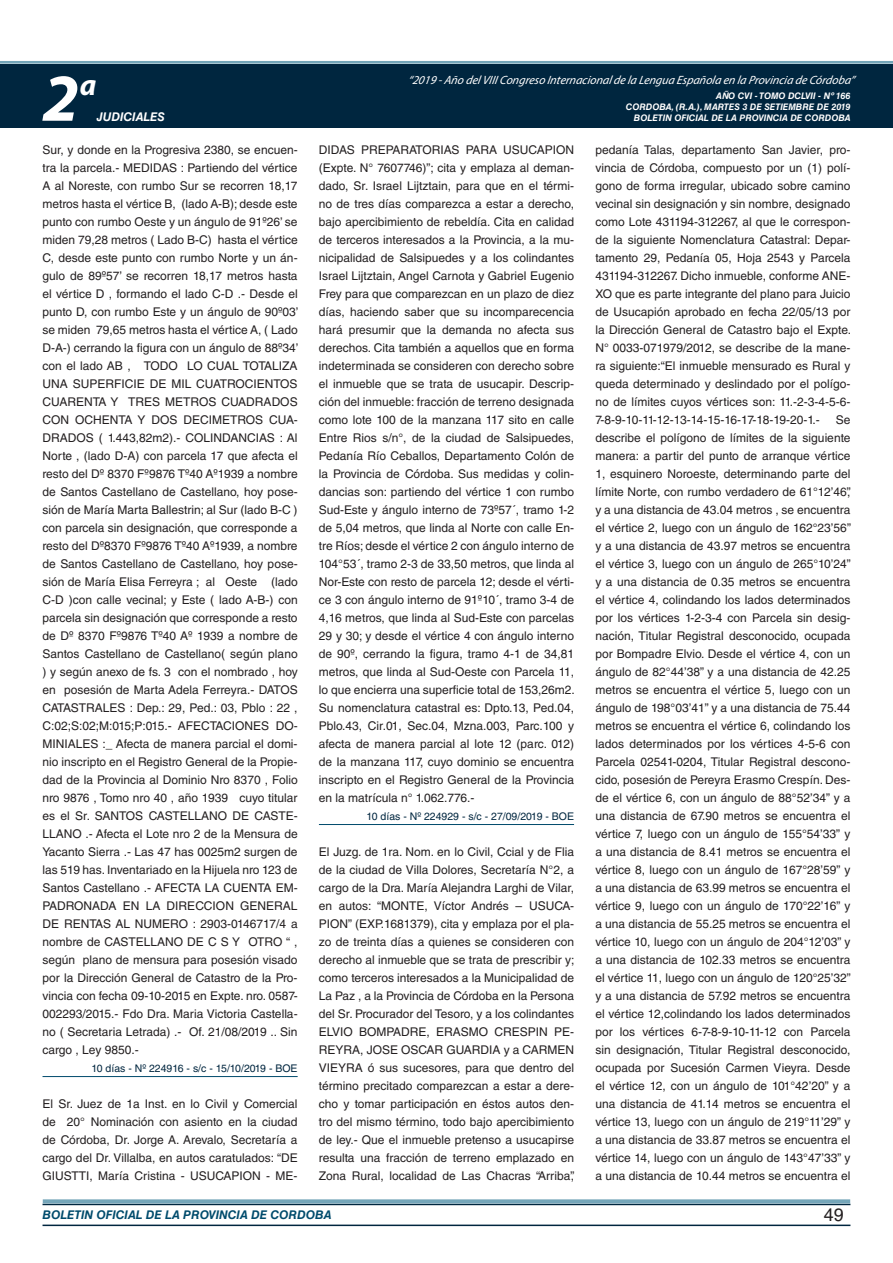
<style>
.page{position:relative;width:893px;height:1263px;background:#fff}
.page>*{position:absolute;margin:0;border:0;box-sizing:border-box;transform-origin:0 0}
.t1{font:italic 700 67.5px "Myriad Pro";color:#fff}
.t2{font:italic 700 30px "Myriad Pro";color:#fff}
.t3{font:18px "Helvetica LT Std";color:#231f20}
.t4{font:12px/18px "Helvetica LT Std";color:#231f20;text-align:justify}
.t5{font:italic 12px "Myriad Pro";color:#fff}
.t6{font:italic 700 12px "Helvetica LT Std";color:#004b6c}
.t7{font:italic 700 12px "Helvetica LT Std";color:#fff}
.t8{font:10.5px "Helvetica LT Std";color:#00263f}
.t9{font:italic 700 9px/10.8px "Helvetica LT Std";color:#fff;text-align:right}
</style>
<div class="page">
<div style="left:0;top:61px;width:893px;height:6px;background:#fff;opacity:.75"></div>
<div style="left:0;top:64px;width:893px;height:64px;background:#00263f"></div>
<hr style="left:43px;top:1224px;width:807px;height:2px;background:#00263f">
<div style="left:42px;top:1198px;width:809px;height:8px;background:#fff;opacity:.75"></div>
<hr style="left:43px;top:1076px;width:255px;height:1px;background:#004b6c">
<hr style="left:319px;top:824px;width:255px;height:1px;background:#004b6c">
<h2 class="t2" style="left:80px;top:66px;width:18px">a</h2>
<p class="t5" style="left:408px;top:72px;width:448px">“2019 -Año delVIIICongreso Internacionalde la Lengua Esp añola en la Provincia de Córdoba”</p>
<h1 class="t1" style="left:43px;top:54px;width:38px">2</h1>
<p class="t9" style="left:626px;top:91px;width:226px">AÑO CVI - TOMO DCLVII - Nº 166<br>CORDOBA, (R.A.), MARTES 3 DE SETIEMBRE DE 2019</p>
<p class="t7" style="left:97px;top:110px;width:70px">JUDICIALES</p>
<p class="t9" style="left:634px;top:112px;width:218px">BOLETIN OFICIAL DE LA PROVINCIA DE CORDOBA</p>
<p class="t4" style="left:43px;top:141px;width:257px">Sur, y donde en la Progresiva 2380, se encuen&shy;tra la parcela.- MEDIDAS : Partiendo del vértice A al Noreste, con rumbo Sur se recorren 18,17 metros hasta el vértice B, (lado A-B); desde este punto con rumbo Oeste y un ángulo de 91º26’ se miden 79,28 metros ( Lado B-C) hasta el vértice C, desde este punto con rumbo Norte y un án&shy;gulo de 89º57’ se recorren 18,17 metros hasta el vértice D , formando el lado C-D .- Desde el punto D, con rumbo Este y un ángulo de 90º03’ se miden 79,65 metros hasta el vértice A, ( Lado D-A-) cerrando la figura con un ángulo de 88º34’ con el lado AB , TODO LO CUAL TOTALIZA UNA SUPERFICIE DE MIL CUATROCIENTOS CUARENTA Y TRES METROS CUADRADOS CON OCHENTA Y DOS DECIMETROS CUA-DRADOS ( 1.443,82m2).- COLINDANCIAS : Al Norte , (lado D-A) con parcela 17 que afecta el resto del Dº 8370 Fº9876 Tº40 Aº1939 a nombre de Santos Castellano de Castellano, hoy pose&shy;sión de María Marta Ballestrin; al Sur (lado B-C ) con parcela sin designación, que corresponde a resto del Dº8370 Fº9876 Tº40 Aº1939, a nombre de Santos Castellano de Castellano, hoy pose&shy;sión de María Elisa Ferreyra ; al Oeste (lado C-D )con calle vecinal; y Este ( lado A-B-) con parcela sin designación que corresponde a resto de Dº 8370 Fº9876 Tº40 Aº 1939 a nombre de Santos Castellano de Castellano( según plano ) y según anexo de fs. 3 con el nombrado , hoy en posesión de Marta Adela Ferreyra.- DATOS CATASTRALES : Dep.: 29, Ped.: 03, Pblo : 22 , C:02;S:02;M:015;P:015.- AFECTACIONES DO-MINIALES :_ Afecta de manera parcial el domi&shy;nio inscripto en el Registro General de la Propie&shy;dad de la Provincia al Dominio Nro 8370 , Folio nro 9876 , Tomo nro 40 , año 1939 cuyo titular es el Sr. SANTOS CASTELLANO DE CASTE-LLANO .- Afecta el Lote nro 2 de la Mensura de Yacanto Sierra .- Las 47 has 0025m2 surgen de las 519 has. Inventariado en la Hijuela nro 123 de Santos Castellano .- AFECTA LA CUENTA EM-PADRONADA EN LA DIRECCION GENERAL DE RENTAS AL NUMERO : 2903-0146717/4 a nombre de CASTELLANO DE C S Y OTRO “ , según plano de mensura para posesión visado por la Dirección General de Catastro de la Pro&shy;vincia con fecha 09-10-2015 en Expte. nro. 0587- 002293/2015.- Fdo Dra. Maria Victoria Castella&shy;no ( Secretaria Letrada) .- Of. 21/08/2019 .. Sin cargo , Ley 9850.-</p>
<p class="t8" style="left:92px;top:1062px;width:208px">10 días - Nº 224916 - s/c - 15/10/2019 - BOE</p>
<p class="t4" style="left:43px;top:1095px;width:257px">El Sr. Juez de 1a Inst. en lo Civil y Comercial de 20° Nominación con asiento en la ciudad de Córdoba, Dr. Jorge A. Arevalo, Secretaría a cargo del Dr. Villalba, en autos caratulados: “DE GIUSTTI, María Cristina - USUCAPION - ME-</p>
<p class="t4" style="left:319px;top:141px;width:257px">DIDAS PREPARATORIAS PARA USUCAPION (Expte. N° 7607746)”; cita y emplaza al deman&shy;dado, Sr. Israel Lijtztain, para que en el térmi&shy;no de tres días comparezca a estar a derecho, bajo apercibimiento de rebeldía. Cita en calidad de terceros interesados a la Provincia, a la mu&shy;nicipalidad de Salsipuedes y a los colindantes Israel Lijtztain, Angel Carnota y Gabriel Eugenio Frey para que comparezcan en un plazo de diez días, haciendo saber que su incomparecencia hará presumir que la demanda no afecta sus derechos. Cita también a aquellos que en forma indeterminada se consideren con derecho sobre el inmueble que se trata de usucapir. Descrip&shy;ción del inmueble: fracción de terreno designada como lote 100 de la manzana 117 sito en calle Entre Rios s/n°, de la ciudad de Salsipuedes, Pedanía Río Ceballos, Departamento Colón de la Provincia de Córdoba. Sus medidas y colin&shy;dancias son: partiendo del vértice 1 con rumbo Sud-Este y ángulo interno de 73º57´, tramo 1-2 de 5,04 metros, que linda al Norte con calle En&shy;tre Ríos; desde el vértice 2 con ángulo interno de 104°53´, tramo 2-3 de 33,50 metros, que linda al Nor-Este con resto de parcela 12; desde el vérti&shy;ce 3 con ángulo interno de 91º10´, tramo 3-4 de 4,16 metros, que linda al Sud-Este con parcelas 29 y 30; y desde el vértice 4 con ángulo interno de 90º, cerrando la figura, tramo 4-1 de 34,81 metros, que linda al Sud-Oeste con Parcela 11, lo que encierra una superficie total de 153,26m2.<br>Su nomenclatura catastral es: Dpto.13, Ped.04, Pblo.43, Cir.01, Sec.04, Mzna.003, Parc.100 y afecta de manera parcial al lote 12 (parc. 012) de la manzana 117, cuyo dominio se encuentra inscripto en el Registro General de la Provincia en la matrícula n° 1.062.776.-</p>
<p class="t8" style="left:367px;top:810px;width:209px">10 días - Nº 224929 - s/c - 27/09/2019 - BOE</p>
<p class="t4" style="left:319px;top:843px;width:257px">El Juzg. de 1ra. Nom. en lo Civil, Ccial y de Flia de la ciudad de Villa Dolores, Secretaría N°2, a cargo de la Dra. María Alejandra Larghi de Vilar, en autos: “MONTE, Víctor Andrés – USUCA-PION” (EXP.1681379), cita y emplaza por el pla&shy;zo de treinta días a quienes se consideren con derecho al inmueble que se trata de prescribir y; como terceros interesados a la Municipalidad de La Paz , a la Provincia de Córdoba en la Persona del Sr. Procurador del Tesoro, y a los colindantes ELVIO BOMPADRE, ERASMO CRESPIN PE-REYRA, JOSE OSCAR GUARDIA y a CARMEN VIEYRA ó sus sucesores, para que dentro del término precitado comparezcan a estar a dere&shy;cho y tomar participación en éstos autos den&shy;tro del mismo término, todo bajo apercibimiento de ley.- Que el inmueble pretenso a usucapirse resulta una fracción de terreno emplazado en Zona Rural, localidad de Las Chacras “Arriba”,</p>
<p class="t4" style="left:595px;top:141px;width:257px">pedanía Talas, departamento San Javier, pro&shy;vincia de Córdoba, compuesto por un (1) polí&shy;gono de forma irregular, ubicado sobre camino vecinal sin designación y sin nombre, designado como Lote 431194-312267, al que le correspon&shy;de la siguiente Nomenclatura Catastral: Depar&shy;tamento 29, Pedanía 05, Hoja 2543 y Parcela 431194-312267. Dicho inmueble, conforme ANE-XO que es parte integrante del plano para Juicio de Usucapión aprobado en fecha 22/05/13 por la Dirección General de Catastro bajo el Expte.<br>N° 0033-071979/2012, se describe de la mane&shy;ra siguiente:“El inmueble mensurado es Rural y queda determinado y deslindado por el polígo&shy;no de límites cuyos vértices son: 11.-2-3-4-5-6- 7-8-9-10-11-12-13-14-15-16-17-18-19-20-1.-</p>
<p class="t4" style="left:595px;top:411px;width:257px;text-indent:240px">Se describe el polígono de límites de la siguiente manera: a partir del punto de arranque vértice 1, esquinero Noroeste, determinando parte del límite Norte, con rumbo verdadero de 61°12’46”, y a una distancia de 43.04 metros , se encuentra el vértice 2, luego con un ángulo de 162°23’56” y a una distancia de 43.97 metros se encuentra el vértice 3, luego con un ángulo de 265°10’24” y a una distancia de 0.35 metros se encuentra el vértice 4, colindando los lados determinados por los vértices 1-2-3-4 con Parcela sin desig&shy;nación, Titular Registral desconocido, ocupada por Bompadre Elvio. Desde el vértice 4, con un ángulo de 82°44’38” y a una distancia de 42.25 metros se encuentra el vértice 5, luego con un ángulo de 198°03’41” y a una distancia de 75.44 metros se encuentra el vértice 6, colindando los lados determinados por los vértices 4-5-6 con Parcela 02541-0204, Titular Registral descono&shy;cido, posesión de Pereyra Erasmo Crespín. Des&shy;de el vértice 6, con un ángulo de 88°52’34” y a una distancia de 67.90 metros se encuentra el vértice 7, luego con un ángulo de 155°54’33” y a una distancia de 8.41 metros se encuentra el vértice 8, luego con un ángulo de 167°28’59” y a una distancia de 63.99 metros se encuentra el vértice 9, luego con un ángulo de 170°22’16” y a una distancia de 55.25 metros se encuentra el vértice 10, luego con un ángulo de 204°12’03” y a una distancia de 102.33 metros se encuentra el vértice 11, luego con un ángulo de 120°25’32” y a una distancia de 57.92 metros se encuentra el vértice 12,colindando los lados determinados por los vértices 6-7-8-9-10-11-12 con Parcela sin designación, Titular Registral desconocido, ocupada por Sucesión Carmen Vieyra. Desde el vértice 12, con un ángulo de 101°42’20” y a una distancia de 41.14 metros se encuentra el vértice 13, luego con un ángulo de 219°11’29” y a una distancia de 33.87 metros se encuentra el vértice 14, luego con un ángulo de 143°47’33” y a una distancia de 10.44 metros se encuentra el</p>
<p class="t6" style="left:43px;top:1208px;width:290px">BOLETIN OFICIAL DE LA PROVINCIA DE CORDOBA</p>
<h3 class="t3" style="left:824px;top:1204px;width:22px">49</h3>
</div>
